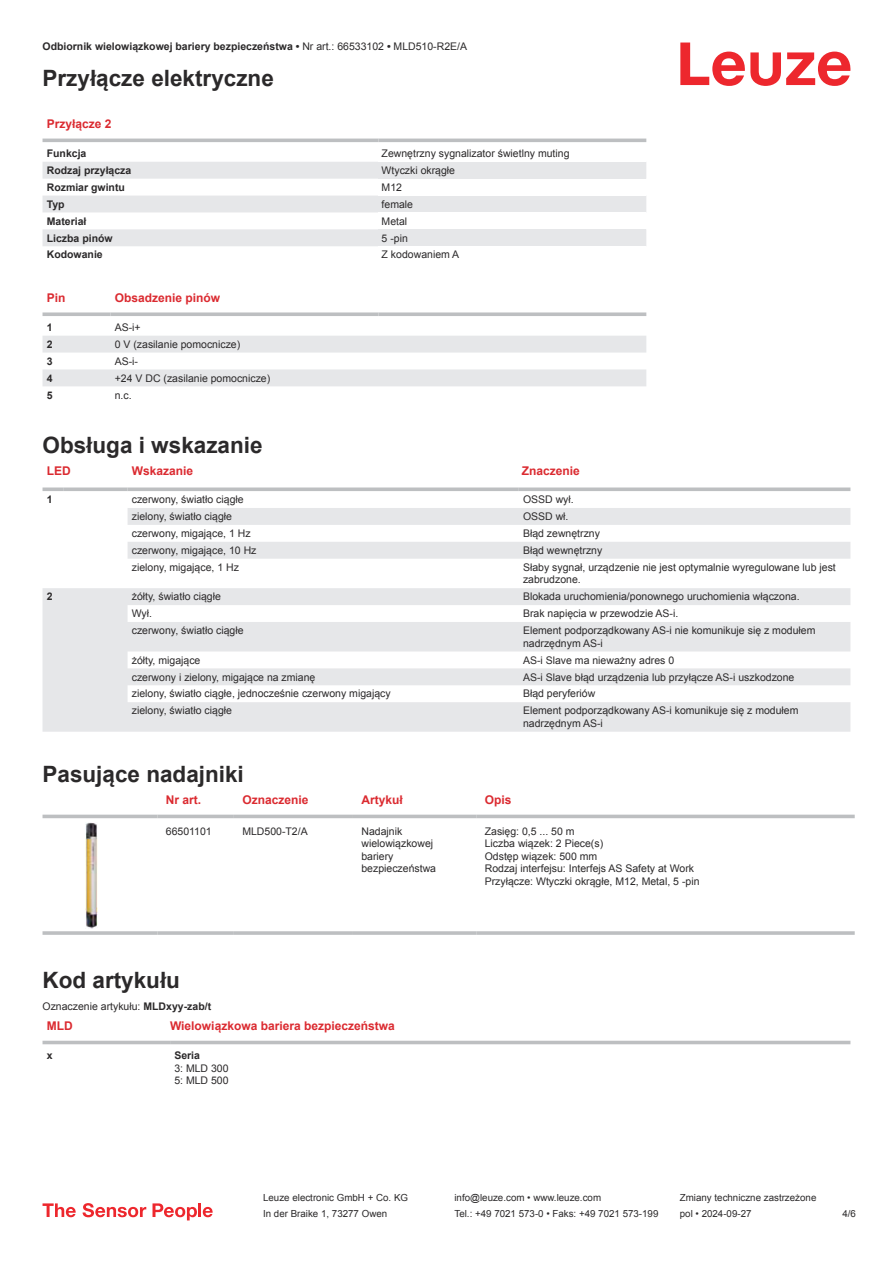
<style>
.page{position:relative;width:893px;height:1263px;background:#fff}
.page>*{position:absolute;margin:0;border:0;box-sizing:border-box;transform-origin:0 0}
.t1{font:700 22.5px "Arial";color:#2b292a}
.t2{font:700 12px "Arial";color:#db2a30}
.t3{font:10.5px/12.6px "Arial";color:#2b292a}
.t4{font:700 10.5px "Arial";color:#2b292a}
.t5{font:9.75px "Arial";color:#2b292a}
.s1{font-weight:400}
.s2{font-weight:700}
</style>
<div class="page">
<svg style="left:680px;top:43px;width:170px;height:43px"></svg>
<svg style="left:43px;top:138px;width:603px;height:1px"></svg>
<svg style="left:43px;top:162px;width:335px;height:84px;fill:#e6e7e9"></svg>
<hr style="left:43px;top:139px;width:335px;height:3px;background:#bdbfc1">
<hr style="left:378px;top:139px;width:268px;height:3px;background:#bdbfc1">
<div style="left:378px;top:162px;width:268px;height:17px;background:#e6e7e9"></div>
<div style="left:378px;top:196px;width:268px;height:16px;background:#e6e7e9"></div>
<div style="left:378px;top:229px;width:268px;height:17px;background:#e6e7e9"></div>
<svg style="left:43px;top:336px;width:603px;height:50px"></svg>
<svg style="left:43px;top:312px;width:68px;height:4px"></svg>
<svg style="left:111px;top:312px;width:267px;height:4px"></svg>
<svg style="left:378px;top:312px;width:268px;height:4px"></svg>
<svg style="left:43px;top:508px;width:807px;height:224px;fill:#e6e7e9"></svg>
<svg style="left:43px;top:487px;width:21px;height:4px"></svg>
<svg style="left:64px;top:487px;width:64px;height:4px"></svg>
<svg style="left:128px;top:487px;width:391px;height:4px;background:#c5c7c8"></svg>
<svg style="left:519px;top:487px;width:331px;height:4px"></svg>
<div style="left:43px;top:814px;width:812px;height:5px;background:#efefef"></div>
<hr style="left:43px;top:815px;width:114px;height:3px;background:#bdbfc1">
<hr style="left:157px;top:815px;width:77px;height:3px;background:#bdbfc1">
<hr style="left:234px;top:815px;width:119px;height:3px;background:#bdbfc1">
<hr style="left:353px;top:815px;width:123px;height:3px;background:#bdbfc1">
<hr style="left:476px;top:815px;width:379px;height:3px;background:#bdbfc1">
<hr style="left:43px;top:931px;width:114px;height:4px;background:#bdbfc1">
<hr style="left:157px;top:931px;width:77px;height:4px;background:#c7c9cb">
<hr style="left:234px;top:931px;width:119px;height:4px;background:#bdbfc1">
<hr style="left:353px;top:931px;width:123px;height:4px;background:#bdbfc1">
<hr style="left:476px;top:931px;width:379px;height:4px;background:#c7c9cb">
<img style="left:85px;top:822px;width:13px;height:107px">
<div style="left:43px;top:1040px;width:807px;height:5px;background:#ececed"></div>
<hr style="left:43px;top:1041px;width:127px;height:3px;background:#bdbfc1">
<hr style="left:170px;top:1041px;width:680px;height:3px;background:#bdbfc1">
<svg style="left:43px;top:1203px;width:33px;height:14px"></svg>
<svg style="left:83px;top:1203px;width:63px;height:14px"></svg>
<svg style="left:153px;top:1203px;width:44px;height:17px"></svg>
<hr style="left:198px;top:1203px;width:3px;height:14px;background:#ed272d">
<svg style="left:203px;top:1207px;width:10px;height:10px"></svg>
<p class="t4" style="left:43px;top:39px;width:426px">Odbiornik wielowiązkowej bariery bezpieczeństwa • <span class="s1">Nr art.: 66533102</span> • <span class="s1">MLD510-R2E/A</span></p>
<h1 class="t1" style="left:43px;top:63px;width:233px">Przyłącze elektryczne</h1>
<p class="t2" style="left:47px;top:115px;width:66px">Przyłącze 2</p>
<p class="t4" style="left:47px;top:146px;width:41px">Funkcja</p>
<p class="t3" style="left:382px;top:147px;width:189px">Zewnętrzny sygnalizator świetlny muting</p>
<p class="t4" style="left:47px;top:163px;width:86px">Rodzaj przyłącza</p>
<p class="t3" style="left:382px;top:164px;width:75px">Wtyczki okrągłe</p>
<p class="t4" style="left:47px;top:180px;width:80px">Rozmiar gwintu</p>
<p class="t3" style="left:382px;top:182px;width:22px">M12</p>
<p class="t4" style="left:47px;top:197px;width:19px">Typ</p>
<p class="t3" style="left:382px;top:198px;width:33px">female</p>
<p class="t4" style="left:47px;top:214px;width:41px">Materiał</p>
<p class="t3" style="left:382px;top:215px;width:27px">Metal</p>
<p class="t4" style="left:47px;top:230px;width:67px">Liczba pinów</p>
<p class="t3" style="left:382px;top:233px;width:28px">5 -pin</p>
<p class="t4" style="left:47px;top:251px;width:58px">Kodowanie</p>
<p class="t3" style="left:382px;top:248px;width:79px">Z kodowaniem A</p>
<p class="t2" style="left:47px;top:293px;width:20px">Pin</p>
<p class="t2" style="left:115px;top:289px;width:107px">Obsadzenie pinów</p>
<p class="t4" style="left:47px;top:320px;width:7px">1</p>
<p class="t3" style="left:115px;top:321px;width:27px">AS-i+</p>
<p class="t4" style="left:47px;top:337px;width:7px">2</p>
<p class="t3" style="left:115px;top:338px;width:127px">0 V (zasilanie pomocnicze)</p>
<p class="t4" style="left:47px;top:354px;width:7px">3</p>
<p class="t3" style="left:115px;top:355px;width:25px">AS-i-</p>
<p class="t4" style="left:47px;top:371px;width:7px">4</p>
<p class="t3" style="left:115px;top:372px;width:157px">+24 V DC (zasilanie pomocnicze)</p>
<p class="t4" style="left:47px;top:387px;width:7px">5</p>
<p class="t3" style="left:115px;top:389px;width:18px">n.c.</p>
<h1 class="t1" style="left:43px;top:430px;width:222px">Obsługa i wskazanie</h1>
<p class="t2" style="left:47px;top:467px;width:25px">LED</p>
<p class="t2" style="left:132px;top:463px;width:63px">Wskazanie</p>
<p class="t2" style="left:522px;top:467px;width:60px">Znaczenie</p>
<p class="t4" style="left:47px;top:492px;width:7px">1</p>
<p class="t3" style="left:132px;top:493px;width:113px">czerwony, światło ciągłe</p>
<p class="t3" style="left:523px;top:493px;width:52px">OSSD wył.</p>
<p class="t3" style="left:132px;top:510px;width:102px">zielony, światło ciągłe</p>
<p class="t3" style="left:523px;top:510px;width:47px">OSSD wł.</p>
<p class="t3" style="left:132px;top:527px;width:120px">czerwony, migające, 1 Hz</p>
<p class="t3" style="left:523px;top:527px;width:79px">Błąd zewnętrzny</p>
<p class="t3" style="left:132px;top:544px;width:126px">czerwony, migające, 10 Hz</p>
<p class="t3" style="left:523px;top:544px;width:81px">Błąd wewnętrzny</p>
<p class="t3" style="left:132px;top:561px;width:109px">zielony, migające, 1 Hz</p>
<p class="t3" style="left:523px;top:561px;width:314px">Słaby sygnał, urządzenie nie jest optymalnie wyregulowane lub jest zabrudzone.</p>
<p class="t4" style="left:47px;top:589px;width:7px">2</p>
<p class="t3" style="left:132px;top:590px;width:91px">żółty, światło ciągłe</p>
<p class="t3" style="left:523px;top:590px;width:278px">Blokada uruchomienia/ponownego uruchomienia włączona.</p>
<p class="t3" style="left:132px;top:607px;width:22px">Wył.</p>
<p class="t3" style="left:523px;top:607px;width:157px">Brak napięcia w przewodzie AS-i.</p>
<p class="t3" style="left:132px;top:624px;width:113px">czerwony, światło ciągłe</p>
<p class="t3" style="left:523px;top:624px;width:294px">Element podporządkowany AS-i nie komunikuje się z modułem nadrzędnym AS-i</p>
<p class="t3" style="left:132px;top:654px;width:70px">żółty, migające</p>
<p class="t3" style="left:523px;top:654px;width:153px">AS-i Slave ma nieważny adres 0</p>
<p class="t3" style="left:132px;top:670px;width:185px">czerwony i zielony, migające na zmianę</p>
<p class="t3" style="left:523px;top:670px;width:273px">AS-i Slave błąd urządzenia lub przyłącze AS-i uszkodzone</p>
<p class="t3" style="left:132px;top:687px;width:260px">zielony, światło ciągłe, jednocześnie czerwony migający</p>
<p class="t3" style="left:523px;top:687px;width:74px">Błąd peryferiów</p>
<p class="t3" style="left:132px;top:704px;width:102px">zielony, światło ciągłe</p>
<p class="t3" style="left:523px;top:704px;width:277px">Element podporządkowany AS-i komunikuje się z modułem nadrzędnym AS-i</p>
<h1 class="t1" style="left:43px;top:758px;width:203px">Pasujące nadajniki</h1>
<p class="t2" style="left:166px;top:791px;width:37px">Nr art.</p>
<p class="t2" style="left:242px;top:795px;width:68px">Oznaczenie</p>
<p class="t2" style="left:361px;top:791px;width:43px">Artykuł</p>
<p class="t2" style="left:485px;top:791px;width:28px">Opis</p>
<p class="t3" style="left:166px;top:826px;width:47px">66501101</p>
<p class="t3" style="left:242px;top:826px;width:67px">MLD500-T2/A</p>
<p class="t3" style="left:361px;top:825px;width:76px">Nadajnik wielowiązkowej bariery bezpieczeństwa</p>
<p class="t3" style="left:485px;top:825px;width:216px">Zasięg: 0,5 ... 50 m<br>Liczba wiązek: 2 Piece(s)<br>Odstęp wiązek: 500 mm<br>Rodzaj interfejsu: Interfejs AS Safety at Work<br>Przyłącze: Wtyczki okrągłe, M12, Metal, 5 -pin</p>
<h1 class="t1" style="left:43px;top:964px;width:139px">Kod artykułu</h1>
<p class="t2" style="left:47px;top:1021px;width:27px">MLD</p>
<p class="t2" style="left:170px;top:1017px;width:226px">Wielowiązkowa bariera bezpieczeństwa</p>
<p class="t4" style="left:47px;top:1048px;width:7px">x</p>
<p class="t4" style="left:174px;top:1051px;width:27px">Seria</p>
<p class="t3" style="left:174px;top:1063px;width:56px">3: MLD 300<br>5: MLD 500</p>
<p class="t3" style="left:43px;top:1000px;width:170px">Oznaczenie artykułu: <span class="s2">MLDxyy-zab/t</span></p>
<p class="t5" style="left:263px;top:1191px;width:146px">Leuze electronic GmbH + Co. KG</p>
<p class="t5" style="left:454px;top:1191px;width:148px">info@leuze.com • www.leuze.com</p>
<p class="t5" style="left:680px;top:1191px;width:138px">Zmiany techniczne zastrzeżone</p>
<p class="t5" style="left:263px;top:1207px;width:126px">In der Braike 1, 73277 Owen</p>
<p class="t5" style="left:454px;top:1207px;width:205px">Tel.: +49 7021 573-0 • Faks: +49 7021 573-199</p>
<p class="t5" style="left:680px;top:1207px;width:73px">pol • 2024-09-27</p>
<p class="t5" style="left:842px;top:1207px;width:15px">4 /6</p>
</div>
